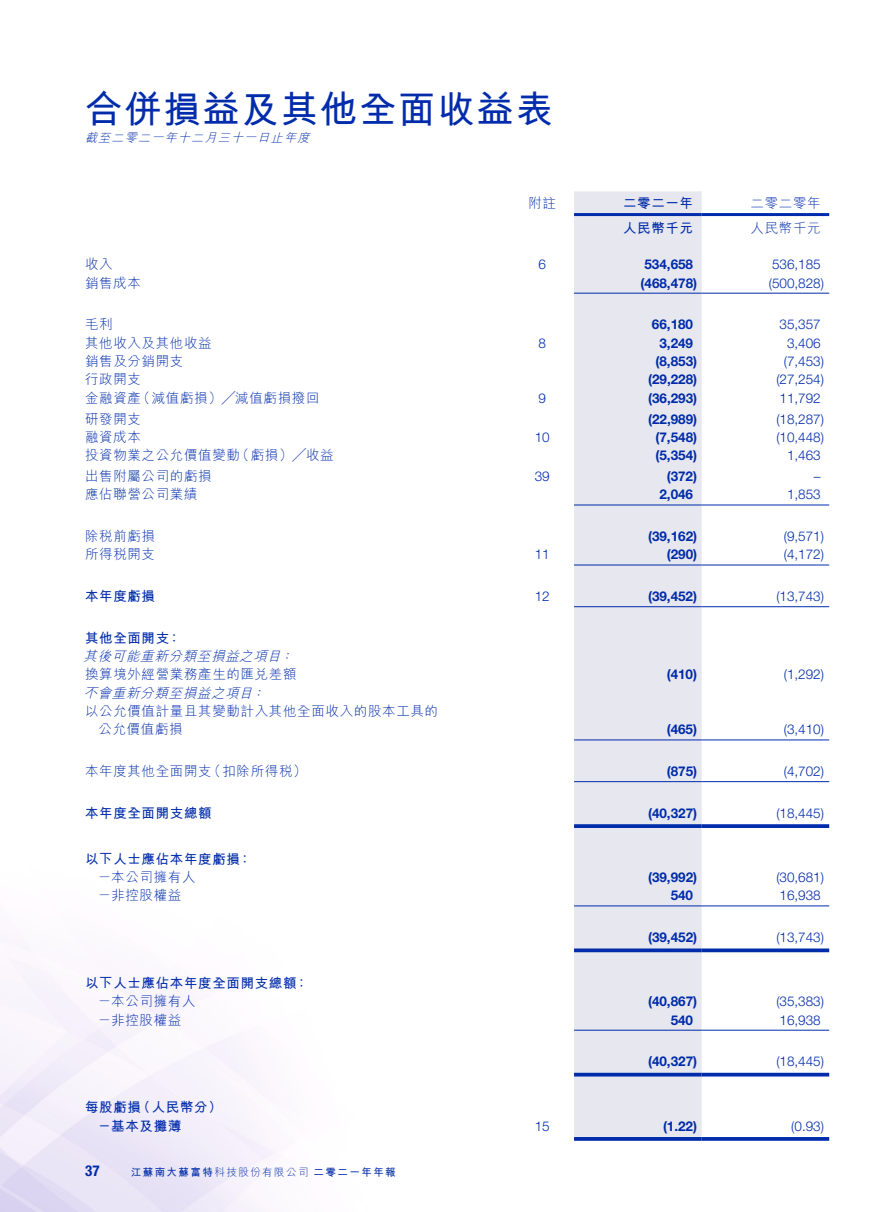
<style>
.page{position:relative;width:893px;height:1212px;background:#fff}
.page>*{position:absolute;margin:0;border:0;box-sizing:border-box;transform-origin:0 0}
.t1{font:700 37.5px "M Hei HK";letter-spacing:.045em;color:#002baa}
.t2{font:700 condensed 15px "Helvetica Neue LT Std";color:#002baa}
.t3{font:300 13.5px/18.3px "M Hei HK";letter-spacing:.05em;color:#002baa}
.t4{font:300 13.5px "Helvetica Neue LT Std";color:#002baa}
.t5{font:700 13.5px "Helvetica Neue LT Std";color:#002baa}
.t6{font:700 13.5px/18.3px "M Hei HK";letter-spacing:.05em;color:#002baa}
.t7{font:italic 300 13.5px "M Hei HK";color:#002baa}
.t8{font:italic 300 12px "M Hei HK";color:#002baa}
.t9{font:700 10.5px "M Hei HK";letter-spacing:.14em;color:#002baa}
.s1{font-weight:300}
</style>
<div class="page">
<div style="left:574px;top:191px;width:128px;height:946px;background:#e6e7ef"></div>
<hr style="left:574px;top:213px;width:128px;height:3px;background:#002baa">
<hr style="left:702px;top:213px;width:127px;height:3px;background:#002baa">
<hr style="left:574px;top:293px;width:128px;height:1px;background:#002baa">
<hr style="left:702px;top:293px;width:127px;height:1px;background:#002baa">
<hr style="left:574px;top:505px;width:128px;height:1px;background:#002baa">
<hr style="left:702px;top:505px;width:127px;height:1px;background:#002baa">
<hr style="left:574px;top:565px;width:128px;height:1px;background:#002baa">
<hr style="left:702px;top:565px;width:127px;height:1px;background:#002baa">
<hr style="left:574px;top:606px;width:128px;height:1px;background:#002baa">
<hr style="left:702px;top:606px;width:127px;height:1px;background:#002baa">
<hr style="left:574px;top:739px;width:128px;height:1px;background:#002baa">
<hr style="left:702px;top:739px;width:127px;height:1px;background:#002baa">
<hr style="left:574px;top:781px;width:128px;height:1px;background:#002baa">
<hr style="left:702px;top:781px;width:127px;height:1px;background:#002baa">
<svg style="left:574px;top:824px;width:128px;height:4px"></svg>
<svg style="left:702px;top:824px;width:127px;height:4px"></svg>
<hr style="left:574px;top:905px;width:128px;height:1px;background:#002baa">
<hr style="left:702px;top:905px;width:127px;height:1px;background:#002baa">
<svg style="left:574px;top:948px;width:128px;height:4px"></svg>
<svg style="left:702px;top:948px;width:127px;height:4px"></svg>
<hr style="left:574px;top:1030px;width:128px;height:1px;background:#002baa">
<hr style="left:702px;top:1030px;width:127px;height:1px;background:#002baa">
<hr style="left:574px;top:1073px;width:128px;height:3px;background:#002baa">
<hr style="left:702px;top:1073px;width:127px;height:3px;background:#002baa">
<svg style="left:574px;top:1137px;width:128px;height:4px"></svg>
<svg style="left:702px;top:1137px;width:127px;height:4px"></svg>
<h1 class="t1" style="left:85px;top:82px;width:470px">合併損益及其他全面收益表</h1>
<p class="t8" style="left:85px;top:132px;width:229px">截至二零二一年十二月三十一日止年度</p>
<p class="t3" style="left:528px;top:194px;width:29px">附註</p>
<p class="t6" style="left:623px;top:193px;width:72px">二零二一年</p>
<p class="t3" style="left:751px;top:194px;width:72px">二零二零年</p>
<p class="t6" style="left:623px;top:217px;width:72px">人民幣千元</p>
<p class="t3" style="left:751px;top:218px;width:72px">人民幣千元</p>
<p class="t3" style="left:85px;top:255px;width:29px">收入</p>
<p class="t4" style="left:538px;top:256px;width:9px">6</p>
<p class="t5" style="left:644px;top:256px;width:50px">534,658</p>
<p class="t4" style="left:772px;top:256px;width:50px">536,185</p>
<p class="t3" style="left:85px;top:273px;width:57px">銷售成本</p>
<p class="t5" style="left:641px;top:274px;width:58px">(468,478)</p>
<p class="t4" style="left:769px;top:274px;width:57px">(500,828)</p>
<p class="t3" style="left:85px;top:315px;width:29px">毛利</p>
<p class="t5" style="left:652px;top:316px;width:43px">66,180</p>
<p class="t4" style="left:779px;top:316px;width:43px">35,357</p>
<p class="t3" style="left:85px;top:333px;width:128px">其他收入及其他收益</p>
<p class="t4" style="left:538px;top:334px;width:9px">8</p>
<p class="t5" style="left:659px;top:334px;width:35px">3,249</p>
<p class="t4" style="left:787px;top:334px;width:35px">3,406</p>
<p class="t3" style="left:85px;top:352px;width:100px">銷售及分銷開支</p>
<p class="t5" style="left:655px;top:353px;width:43px">(8,853)</p>
<p class="t4" style="left:784px;top:353px;width:42px">(7,453)</p>
<p class="t3" style="left:85px;top:370px;width:57px">行政開支</p>
<p class="t5" style="left:648px;top:371px;width:51px">(29,228)</p>
<p class="t4" style="left:776px;top:371px;width:49px">(27,254)</p>
<p class="t3" style="left:85px;top:388px;width:236px">金融資產（減值虧損）╱減值虧損撥回</p>
<p class="t4" style="left:538px;top:389px;width:9px">9</p>
<p class="t5" style="left:648px;top:389px;width:51px">(36,293)</p>
<p class="t4" style="left:780px;top:389px;width:43px">11,792</p>
<p class="t3" style="left:85px;top:409px;width:57px">研發開支</p>
<p class="t5" style="left:648px;top:410px;width:51px">(22,989)</p>
<p class="t4" style="left:776px;top:410px;width:49px">(18,287)</p>
<p class="t3" style="left:85px;top:427px;width:57px">融資成本</p>
<p class="t4" style="left:535px;top:429px;width:16px">10</p>
<p class="t5" style="left:655px;top:429px;width:43px">(7,548)</p>
<p class="t4" style="left:776px;top:429px;width:49px">(10,448)</p>
<p class="t3" style="left:85px;top:446px;width:250px">投資物業之公允價值變動（虧損）╱收益</p>
<p class="t5" style="left:655px;top:447px;width:43px">(5,354)</p>
<p class="t4" style="left:787px;top:447px;width:35px">1,463</p>
<p class="t3" style="left:85px;top:467px;width:128px">出售附屬公司的虧損</p>
<p class="t4" style="left:535px;top:468px;width:16px">39</p>
<p class="t5" style="left:667px;top:468px;width:32px">(372)</p>
<p class="t4" style="left:814px;top:468px;width:8px">–</p>
<p class="t3" style="left:85px;top:485px;width:114px">應佔聯營公司業績</p>
<p class="t5" style="left:659px;top:486px;width:35px">2,046</p>
<p class="t4" style="left:787px;top:486px;width:35px">1,853</p>
<p class="t3" style="left:85px;top:527px;width:72px">除稅前虧損</p>
<p class="t5" style="left:648px;top:528px;width:51px">(39,162)</p>
<p class="t4" style="left:784px;top:528px;width:42px">(9,571)</p>
<p class="t3" style="left:85px;top:545px;width:72px">所得稅開支</p>
<p class="t4" style="left:535px;top:546px;width:16px">11</p>
<p class="t5" style="left:667px;top:546px;width:32px">(290)</p>
<p class="t4" style="left:784px;top:546px;width:42px">(4,172)</p>
<p class="t6" style="left:85px;top:586px;width:72px">本年度虧損</p>
<p class="t4" style="left:535px;top:588px;width:16px">12</p>
<p class="t5" style="left:648px;top:588px;width:51px">(39,452)</p>
<p class="t4" style="left:776px;top:588px;width:49px">(13,743)</p>
<p class="t6" style="left:85px;top:627px;width:98px">其他全面開支：</p>
<p class="t7" style="left:84px;top:649px;width:214px">其後可能重新分類至損益之項目：</p>
<p class="t3" style="left:85px;top:665px;width:213px">換算境外經營業務產生的匯兌差額</p>
<p class="t5" style="left:667px;top:666px;width:32px">(410)</p>
<p class="t4" style="left:784px;top:666px;width:42px">(1,292)</p>
<p class="t7" style="left:84px;top:686px;width:186px">不會重新分類至損益之項目：</p>
<p class="t3" style="left:99px;top:702px;width:341px;text-indent:-14px">以公允價值計量且其變動計入其他全面收入的股本工具的公允價值虧損</p>
<p class="t5" style="left:667px;top:721px;width:32px">(465)</p>
<p class="t4" style="left:784px;top:721px;width:42px">(3,410)</p>
<p class="t3" style="left:85px;top:762px;width:223px">本年度其他全面開支（扣除所得稅）</p>
<p class="t5" style="left:667px;top:763px;width:32px">(875)</p>
<p class="t4" style="left:784px;top:763px;width:42px">(4,702)</p>
<p class="t6" style="left:85px;top:802px;width:128px">本年度全面開支總額</p>
<p class="t5" style="left:648px;top:804px;width:51px">(40,327)</p>
<p class="t4" style="left:776px;top:805px;width:49px">(18,445)</p>
<p class="t6" style="left:85px;top:848px;width:168px">以下人士應佔本年度虧損：</p>
<p class="t3" style="left:98px;top:868px;width:99px">－本公司擁有人</p>
<p class="t5" style="left:648px;top:869px;width:51px">(39,992)</p>
<p class="t4" style="left:776px;top:869px;width:49px">(30,681)</p>
<p class="t3" style="left:98px;top:886px;width:85px">－非控股權益</p>
<p class="t5" style="left:671px;top:887px;width:24px">540</p>
<p class="t4" style="left:779px;top:887px;width:43px">16,938</p>
<p class="t5" style="left:648px;top:929px;width:51px">(39,452)</p>
<p class="t4" style="left:776px;top:929px;width:49px">(13,743)</p>
<p class="t6" style="left:85px;top:973px;width:225px">以下人士應佔本年度全面開支總額：</p>
<p class="t3" style="left:98px;top:992px;width:99px">－本公司擁有人</p>
<p class="t5" style="left:648px;top:993px;width:51px">(40,867)</p>
<p class="t4" style="left:776px;top:993px;width:49px">(35,383)</p>
<p class="t3" style="left:98px;top:1010px;width:85px">－非控股權益</p>
<p class="t5" style="left:671px;top:1011px;width:24px">540</p>
<p class="t4" style="left:779px;top:1011px;width:43px">16,938</p>
<p class="t5" style="left:648px;top:1053px;width:51px">(40,327)</p>
<p class="t4" style="left:776px;top:1053px;width:49px">(18,445)</p>
<p class="t6" style="left:98px;top:1097px;width:126px;text-indent:-13px">每股虧損（人民幣分）－基本及攤薄</p>
<p class="t4" style="left:535px;top:1117px;width:16px">15</p>
<p class="t5" style="left:663px;top:1117px;width:36px">(1.22)</p>
<p class="t4" style="left:791px;top:1117px;width:34px">(0.93)</p>
<p class="t2" style="left:85px;top:1161px;width:16px">37</p>
<p class="t9" style="left:131px;top:1165px;width:267px">江蘇南大蘇富特<span class="s1">科技股份有限公司</span>二零二一年年報</p>
</div>
